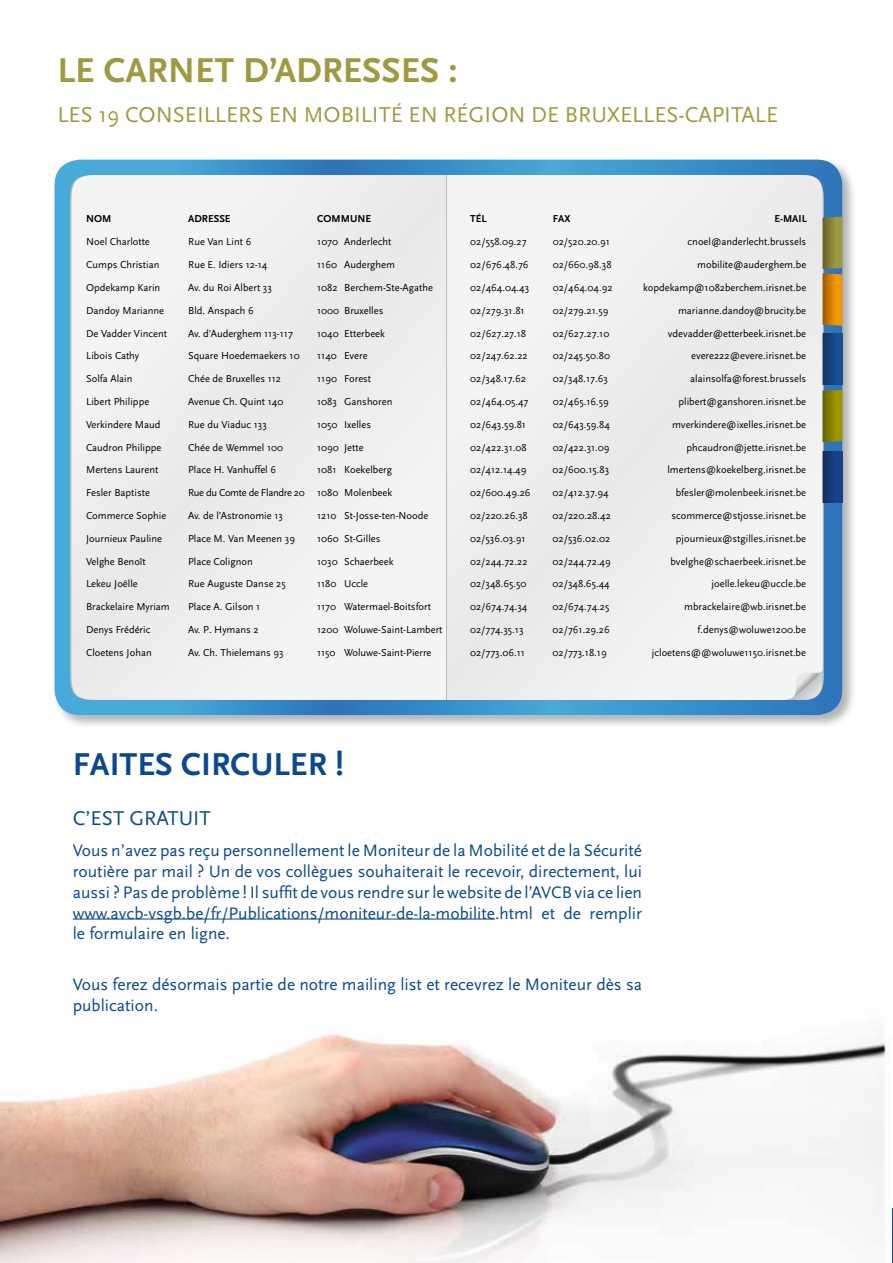
<style>
.page{position:relative;width:893px;height:1263px;background:#fff}
.page>*{position:absolute;margin:0;border:0;box-sizing:border-box;transform-origin:0 0}
.t1{font:700 36px "Scala Sans";color:#9e9a41}
.t2{font:700 33px "Scala Sans";color:#0b488e}
.t3{font:22.5px "Scala Sans";letter-spacing:.145em;color:#9e9a41}
.t4{font:22.5px "Scala Sans";letter-spacing:.12em;color:#9e9a41}
.t5{font:20.85px "Scala Sans";color:#0b488e}
.t6{font:17.4px/20.9px "Scala Sans";color:#0b488e;text-align:justify}
.t7{font:10.5px "Scala Sans";color:#000}
.t8{font:10.5px "Scala Sans";letter-spacing:-.03em;color:#000}
.t9{font:700 10.5px "Scala Sans";color:#000}
</style>
<div class="page">
<img style="left:0;top:1035px;width:886px;height:228px">
<div style="left:52px;top:157px;width:805px;height:572px;background:#000;opacity:.3"></div>
<svg style="left:55px;top:160px;width:787px;height:555px"></svg>
<svg style="left:773px;top:656px;width:52px;height:45px"></svg>
<div style="left:71px;top:175px;width:376px;height:525px;background:#eeefef"></div>
<svg style="left:822px;top:217px;width:20px;height:109px"></svg>
<svg style="left:822px;top:333px;width:20px;height:52px"></svg>
<svg style="left:822px;top:390px;width:20px;height:52px"></svg>
<svg style="left:822px;top:451px;width:20px;height:51px"></svg>
<div style="left:447px;top:175px;width:375px;height:525px;background:#eeefef"></div>
<hr style="left:73px;top:918px;width:422px;height:1px;background:#0b488e">
<h1 class="t1" style="left:57px;top:51px;width:401px">LE CARNET D’ADRESSES :</h1>
<h3 class="t4" style="left:57px;top:102px;width:294px">Les 19 conseillers en mobilit</h3>
<h3 class="t3" style="left:391px;top:102px;width:389px">é en Régi on de Bruxelles-Capitale</h3>
<p class="t9" style="left:86px;top:213px;width:27px">NOM</p>
<p class="t9" style="left:188px;top:213px;width:6px">ADRESSE</p>
<p class="t9" style="left:317px;top:213px;width:55px">COMMUNE</p>
<p class="t9" style="left:470px;top:213px;width:14px">TÉLF</p>
<p class="t9" style="left:558px;top:213px;width:14px">AX</p>
<p class="t9" style="left:774px;top:213px;width:31px">E-MAIL</p>
<p class="t7" style="left:86px;top:236px;width:87px">N oel Charlotte R</p>
<p class="t7" style="left:194px;top:236px;width:59px">ue Van Lint 6</p>
<p class="t7" style="left:317px;top:236px;width:76px">1070 Anderlecht</p>
<p class="t7" style="left:470px;top:236px;width:58px">02/558.09.27</p>
<p class="t7" style="left:553px;top:236px;width:59px">02/520.20.91</p>
<p class="t7" style="left:688px;top:236px;width:120px">cnoel@anderlecht.brussels</p>
<p class="t7" style="left:86px;top:259px;width:92px">Cumps Christian R</p>
<p class="t7" style="left:194px;top:259px;width:75px">ue E. Idiers 12-14</p>
<p class="t7" style="left:317px;top:259px;width:79px">1160 Auderghem</p>
<p class="t7" style="left:470px;top:259px;width:60px">02/676.48.76</p>
<p class="t7" style="left:553px;top:259px;width:60px">02/660.98.38</p>
<p class="t7" style="left:697px;top:259px;width:111px">mobilite@auderghem.be</p>
<p class="t7" style="left:86px;top:282px;width:93px">Opdekamp Karin A</p>
<p class="t7" style="left:194px;top:282px;width:79px">v. du Roi Albert 33</p>
<p class="t7" style="left:317px;top:282px;width:117px">1082 Berchem-Ste-Agathe</p>
<p class="t7" style="left:470px;top:282px;width:61px">02/464.04.43</p>
<p class="t7" style="left:553px;top:282px;width:61px">02/464.04.92</p>
<p class="t7" style="left:643px;top:282px;width:165px">kopdekamp@1082berchem.irisnet.be</p>
<p class="t7" style="left:86px;top:305px;width:80px">Dandoy Marianne</p>
<p class="t7" style="left:188px;top:305px;width:67px">Bld. Anspach 6</p>
<p class="t7" style="left:317px;top:305px;width:68px">1000 Bruxelles</p>
<p class="t7" style="left:470px;top:305px;width:56px">02/279.31.81</p>
<p class="t7" style="left:553px;top:305px;width:57px">02/279.21.59</p>
<p class="t7" style="left:678px;top:305px;width:130px">marianne.dandoy@brucity.be</p>
<p class="t7" style="left:86px;top:327px;width:96px">De Vadder Vincent A</p>
<p class="t7" style="left:194px;top:327px;width:100px">v. d’Auderghem 113-117</p>
<p class="t7" style="left:317px;top:327px;width:69px">1040 Etterbeek</p>
<p class="t7" style="left:470px;top:327px;width:57px">02/627.27.18</p>
<p class="t7" style="left:553px;top:327px;width:58px">02/627.27.10</p>
<p class="t7" style="left:668px;top:327px;width:140px">vdevadder@etterbeek.irisnet.be</p>
<p class="t7" style="left:86px;top:350px;width:54px">Libois Cathy</p>
<p class="t7" style="left:188px;top:350px;width:113px">Square Hoedemaekers 10</p>
<p class="t7" style="left:317px;top:350px;width:52px">1140 Evere</p>
<p class="t7" style="left:470px;top:350px;width:59px">02/247.62.22</p>
<p class="t7" style="left:553px;top:350px;width:59px">02/245.50.80</p>
<p class="t7" style="left:691px;top:350px;width:117px">evere222@evere.irisnet.be</p>
<p class="t7" style="left:86px;top:373px;width:48px">Solfa Alain</p>
<p class="t7" style="left:188px;top:373px;width:94px">Chée de Bruxelles 112</p>
<p class="t7" style="left:317px;top:373px;width:56px">1190 Forest</p>
<p class="t7" style="left:470px;top:373px;width:57px">02/348.17.62</p>
<p class="t7" style="left:553px;top:373px;width:57px">02/348.17.63</p>
<p class="t7" style="left:690px;top:373px;width:117px">alainsolfa@forest.brussels</p>
<p class="t7" style="left:86px;top:396px;width:87px">Libert Philippe A</p>
<p class="t7" style="left:194px;top:396px;width:91px">venue Ch. Quint 140</p>
<p class="t7" style="left:317px;top:396px;width:77px">1083 Ganshoren</p>
<p class="t7" style="left:470px;top:396px;width:60px">02/464.05.47</p>
<p class="t7" style="left:553px;top:396px;width:58px">02/465.16.59</p>
<p class="t7" style="left:678px;top:396px;width:129px">plibert@ganshoren.irisnet.be</p>
<p class="t7" style="left:86px;top:419px;width:93px">Verkindere Maud R</p>
<p class="t7" style="left:194px;top:419px;width:74px">ue du Viaduc 133</p>
<p class="t7" style="left:317px;top:419px;width:55px">1050 Ixelles</p>
<p class="t7" style="left:470px;top:419px;width:57px">02/643.59.81</p>
<p class="t7" style="left:553px;top:419px;width:59px">02/643.59.84</p>
<p class="t7" style="left:672px;top:419px;width:136px">mverkindere@ixelles.irisnet.be</p>
<p class="t7" style="left:86px;top:441px;width:93px">Caudron Philippe C</p>
<p class="t7" style="left:194px;top:441px;width:90px">hée de Wemmel 100</p>
<p class="t7" style="left:317px;top:441px;width:48px">1090 Jette</p>
<p class="t7" style="left:470px;top:441px;width:58px">02/422.31.08</p>
<p class="t7" style="left:553px;top:441px;width:58px">02/422.31.09</p>
<p class="t7" style="left:686px;top:441px;width:121px">phcaudron@jette.irisnet.be</p>
<p class="t7" style="left:86px;top:464px;width:74px">Mertens Laurent</p>
<p class="t7" style="left:188px;top:464px;width:90px">Place H. Vanhuffel 6</p>
<p class="t7" style="left:317px;top:464px;width:77px">1081 Koekelberg</p>
<p class="t7" style="left:470px;top:464px;width:58px">02/412.14.49</p>
<p class="t7" style="left:553px;top:464px;width:58px">02/600.15.83</p>
<p class="t7" style="left:667px;top:464px;width:140px">lmertens@koekelberg.irisnet.be</p>
<p class="t7" style="left:86px;top:487px;width:87px">Fesler Baptiste R</p>
<p class="t8" style="left:194px;top:487px;width:200px">ue du Comte de Flandre 20 1080 Molenbeek</p>
<p class="t7" style="left:470px;top:487px;width:62px">02/600.49.26</p>
<p class="t7" style="left:553px;top:487px;width:58px">02/412.37.94</p>
<p class="t7" style="left:676px;top:487px;width:132px">bfesler@molenbeek.irisnet.be</p>
<p class="t7" style="left:86px;top:510px;width:198px">Commerce Sophie Av. de l’Astronomie 13</p>
<p class="t7" style="left:317px;top:510px;width:113px">1210 St-Josse-ten-N oode</p>
<p class="t7" style="left:470px;top:510px;width:59px">02/220.26.38</p>
<p class="t7" style="left:553px;top:510px;width:60px">02/220.28.42</p>
<p class="t7" style="left:671px;top:510px;width:136px">scommerce@stjosse.irisnet.be</p>
<p class="t7" style="left:86px;top:533px;width:77px">Journieux Pauline</p>
<p class="t7" style="left:188px;top:533px;width:109px">Place M. Van Meenen 39</p>
<p class="t7" style="left:317px;top:533px;width:65px">1060 St-Gilles</p>
<p class="t7" style="left:470px;top:533px;width:57px">02/536.03.91</p>
<p class="t7" style="left:553px;top:533px;width:59px">02/536.02.02</p>
<p class="t7" style="left:676px;top:533px;width:132px">pjournieux@stgilles.irisnet.be</p>
<p class="t7" style="left:86px;top:555px;width:61px">Velghe Benoît</p>
<p class="t7" style="left:188px;top:555px;width:66px">Place Colignon</p>
<p class="t7" style="left:317px;top:555px;width:78px">1030 Schaerbeek</p>
<p class="t7" style="left:470px;top:555px;width:59px">02/244.72.22</p>
<p class="t7" style="left:553px;top:555px;width:60px">02/244.72.49</p>
<p class="t7" style="left:670px;top:555px;width:137px">bvelghe@schaerbeek.irisnet.be</p>
<p class="t7" style="left:86px;top:578px;width:81px">Lekeu Joëlle R</p>
<p class="t7" style="left:194px;top:578px;width:93px">ue Auguste Danse 25</p>
<p class="t7" style="left:317px;top:578px;width:53px">1180 Uccle</p>
<p class="t7" style="left:470px;top:578px;width:58px">02/348.65.50</p>
<p class="t7" style="left:553px;top:578px;width:59px">02/348.65.44</p>
<p class="t7" style="left:712px;top:578px;width:96px">joelle.lekeu@uccle.be</p>
<p class="t7" style="left:86px;top:601px;width:85px">Brackelaire Myriam</p>
<p class="t7" style="left:188px;top:601px;width:74px">Place A. Gilson 1</p>
<p class="t7" style="left:317px;top:601px;width:115px">1170 Watermael-Boitsfort</p>
<p class="t7" style="left:470px;top:601px;width:59px">02/674.74.34</p>
<p class="t7" style="left:553px;top:601px;width:58px">02/674.74.25</p>
<p class="t7" style="left:684px;top:601px;width:123px">mbrackelaire@wb.irisnet.be</p>
<p class="t7" style="left:86px;top:624px;width:88px">Denys Frédéric A</p>
<p class="t7" style="left:194px;top:624px;width:66px">v. P. Hymans 2</p>
<p class="t7" style="left:317px;top:624px;width:127px">1200 Woluwe-Saint-Lambert</p>
<p class="t7" style="left:470px;top:624px;width:55px">02/774.35.13</p>
<p class="t7" style="left:553px;top:624px;width:59px">02/761.29.26</p>
<p class="t7" style="left:698px;top:624px;width:110px">f.denys@woluwe1200.be</p>
<p class="t7" style="left:86px;top:647px;width:88px">Cloetens Johan A</p>
<p class="t7" style="left:194px;top:647px;width:91px">v. Ch. Thielemans 93</p>
<p class="t7" style="left:317px;top:647px;width:116px">1150 Woluwe-Saint-Pierre</p>
<p class="t7" style="left:470px;top:647px;width:56px">02/773.06.11</p>
<p class="t7" style="left:553px;top:647px;width:56px">02/773.18.19</p>
<p class="t7" style="left:652px;top:647px;width:156px">jcloetens@@woluwe1150.irisnet.be</p>
<h2 class="t2" style="left:73px;top:747px;width:273px">FAITES CIRCULER !</h2>
<h3 class="t5" style="left:73px;top:807px;width:130px">C’est gratuit</h3>
<p class="t6" style="left:73px;top:840px;width:571px">Vous n’avez pas reçu personnellement le Moniteur de la Mobilité et de la Sécurité routière par mail ? U n de vos collègues souhaiterait le recevoir, directement, lui aussi ? Pas de problème ! Il suffit de vous rendre sur le website de l’AVCB via ce lien www.avcb-vsgb.be/fr/Publications/moniteur-de-la-mobilite.html et de remplir le formulaire en ligne.</p>
<h3 class="t6" style="left:73px;top:974px;width:571px">Vous ferez désormais partie de notre mailing list et recevrez le Moniteur dès sa publication.</h3>
</div>
